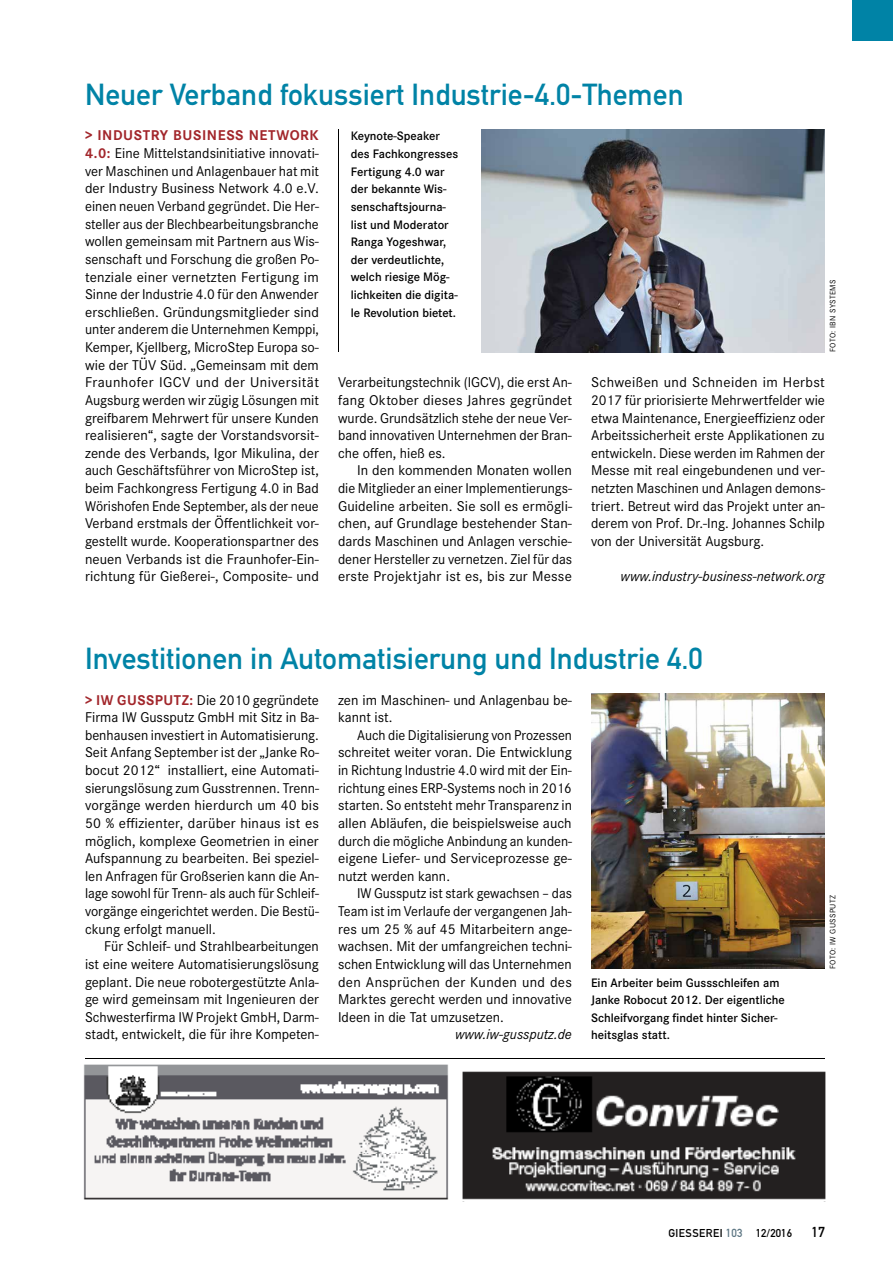
<style>
.page{position:relative;width:893px;height:1263px;background:#fff}
.page>*{position:absolute;margin:0;border:0;box-sizing:border-box;transform-origin:0 0}
.t1{font:30px "DIN Mittelschrift Std";color:#0083a6}
.t2{font:14.7px/17.7px "Corporate S";color:#000;text-align:justify}
.t3{font:14.7px/17.7px "Corporate S";color:#000;text-align:justify;scale:.96 1}
.t4{font:italic 14.7px "Corporate S";color:#000}
.t5{font:14.25px "DIN Mittelschrift Std";color:#000}
.t6{font:600 12.75px/17.5px "Corporate S";color:#000}
.t7{font:11.25px "DIN Mittelschrift Std";letter-spacing:.04em;color:#000}
.t8{font:8.25px "Corporate S";letter-spacing:.04em;color:#000}
.s1{font-weight:700;color:#a2262b}
.s2{font-size:11.55px;color:#5d7683}
</style>
<div class="page">
<div style="left:853px;top:0;width:40px;height:40px;background:#0083a6"></div>
<img style="left:482px;top:130px;width:343px;height:222px">
<hr style="left:338px;top:130px;width:1px;height:222px;background:#000">
<img style="left:591px;top:694px;width:234px;height:275px">
<hr style="left:85px;top:1058px;width:740px;height:1px;background:#000">
<img style="left:83px;top:1064px;width:366px;height:136px">
<img style="left:462px;top:1071px;width:364px;height:129px">
<h1 class="t1" style="left:85px;top:77px;width:600px">Neuer Verband fokussiert Industrie-4.0-Themen</h1>
<p class="t2" style="left:85px;top:127px;width:236px"><span class="s1">&gt; INDUSTRY BUSINESS NETWORK 4.0:</span> Eine Mittelstandsinitiative innovati&shy;ver Maschinen und Anlagenbauer hat mit der Industry Business Network 4.0 e.V. einen neuen Verband gegründet. Die Her&shy;steller aus der Blechbearbeitungsbranche wollen gemeinsam mit Partnern aus Wis&shy;senschaft und Forschung die großen Po&shy;tenziale einer vernetzten Fertigung im Sinne der Industrie 4.0 für den Anwender erschließen. Gründungsmitglieder sind unter anderem die Unternehmen Kemppi, Kemper, Kjellberg, MicroStep Europa so&shy;wie der TÜV Süd. „Gemeinsam mit dem Fraunhofer IGCV und der Universität Augsburg werden wir zügig Lösungen mit greifbarem Mehrwert für unsere Kunden realisieren“, sagte der Vorstandsvorsit&shy;zende des Verbands, Igor Mikulina, der auch Geschäftsführer von MicroStep ist, beim Fachkongress Fertigung 4.0 in Bad Wörishofen Ende September, als der neue Verband erstmals der Öffentlichkeit vor&shy;gestellt wurde. Kooperationspartner des neuen Verbands ist die Fraunhofer-Ein&shy;richtung für Gießerei-, Composite- und</p>
<p class="t6" style="left:351px;top:128px;width:109px">Keynote-Speaker des Fachkongresses<br>Fertigung 4.0 war der bekannte Wis&shy;senschaftsjourna&shy;list und Moderator<br>Ranga Yogeshwar, der verdeutlichte, welch riesige Mög&shy;lichkeiten die digita&shy;le Revolution bietet.</p>
<p class="t8" style="left:828px;top:352px;width:74px;rotate:-90deg">FOTO: IBN SYSTEMS</p>
<p class="t2" style="left:591px;top:374px;width:235px">Schweißen und Schneiden im Herbst 2017 für priorisierte Mehrwertfelder wie etwa Maintenance, Energieeffizienz oder Arbeitssicherheit erste Applikationen zu entwickeln. Diese werden im Rahmen der Messe mit real eingebundenen und ver&shy;netzten Maschinen und Anlagen demons&shy;triert. Betreut wird das Projekt unter an&shy;derem von Prof. Dr.-Ing. Johannes Schilp von der Universität Augsburg.</p>
<p class="t4" style="left:621px;top:568px;width:206px">www.industry-business-network.org</p>
<p class="t2" style="left:338px;top:374px;width:235px">Verarbeitungstechnik (IGCV), die erst An&shy;fang Oktober dieses Jahres gegründet wurde. Grundsätzlich stehe der neue Ver&shy;band innovativen Unternehmen der Bran&shy;che offen, hieß es.</p>
<p class="t2" style="left:338px;top:462px;width:236px;text-indent:19px">In den kommenden Monaten wollen die Mitglieder an einer Implementierungs-Guideline arbeiten. Sie soll es ermögli&shy;chen, auf Grundlage bestehender Stan&shy;dards Maschinen und Anlagen verschie&shy;dener Hersteller zu vernetzen. Ziel für das erste Projektjahr ist es, bis zur Messe</p>
<h1 class="t1" style="left:85px;top:641px;width:619px">Investitionen in Automatisierung und Industrie 4.0</h1>
<p class="t2" style="left:85px;top:691px;width:236px"><span class="s1">&gt; IW GUSSPUTZ:</span> Die 2010 gegründete Firma IW Gussputz GmbH mit Sitz in Ba&shy;benhausen investiert in Automatisierung.<br>Seit Anfang September ist der „Janke Ro&shy;bocut 2012“ installiert, eine Automati&shy;sierungslösung zum Gusstrennen. Trenn&shy;vorgänge werden hierdurch um 40 bis 50 % effizienter, darüber hinaus ist es möglich, komplexe Geometrien in einer Aufspannung zu bearbeiten. Bei speziel&shy;len Anfragen für Großserien kann die An&shy;lage sowohl für Trenn- als auch für Schleif&shy;vorgänge eingerichtet werden. Die Bestü&shy;ckung erfolgt manuell.</p>
<p class="t2" style="left:85px;top:938px;width:235px;text-indent:19px">Für Schleif- und Strahlbearbeitungen ist eine weitere Automatisierungslösung geplant. Die neue robotergestützte Anla&shy;ge wird gemeinsam mit Ingenieuren der Schwesterfirma IW Projekt GmbH, Darm&shy;stadt, entwickelt, die für ihre Kompeten-</p>
<p class="t2" style="left:338px;top:691px;width:235px">zen im Maschinen- und Anlagenbau be&shy;kannt ist.</p>
<p class="t3" style="left:338px;top:726px;width:245px;text-indent:19px">Auch die Digitalisierung von Prozessen schreitet weiter voran. Die Entwicklung in Richtung Industrie 4.0 wird mit der Ein&shy;richtung eines ERP-Systems noch in 2016 starten. So entsteht mehr Transparenz in allen Abläufen, die beispielsweise auch durch die mögliche Anbindung an kunden&shy;eigene Liefer- und Serviceprozesse ge&shy;nutzt werden kann.</p>
<p class="t3" style="left:338px;top:885px;width:245px;text-indent:19px">IW Gussputz ist stark gewachsen – das Team ist im Verlaufe der vergangenen Jah&shy;res um 25 % auf 45 Mitarbeitern ange&shy;wachsen. Mit der umfangreichen techni&shy;schen Entwicklung will das Unternehmen den Ansprüchen der Kunden und des Marktes gerecht werden und innovative Ideen in die Tat umzusetzen.</p>
<p class="t4" style="left:455px;top:1026px;width:118px">www.iw-gussputz.de</p>
<p class="t6" style="left:591px;top:974px;width:195px">Ein Arbeiter beim Gussschleifen am<br>Janke Robocut 2012. Der eigentliche<br>Schleifvorgang findet hinter Sicher&shy;heitsglas statt.</p>
<p class="t8" style="left:828px;top:969px;width:75px;rotate:-90deg">FOTO: IW GUSSPUTZ</p>
<p class="t7" style="left:668px;top:1227px;width:125px">GIESSEREI <span class="s2">103</span> 12/2016</p>
<p class="t5" style="left:811px;top:1224px;width:15px">17</p>
</div>
